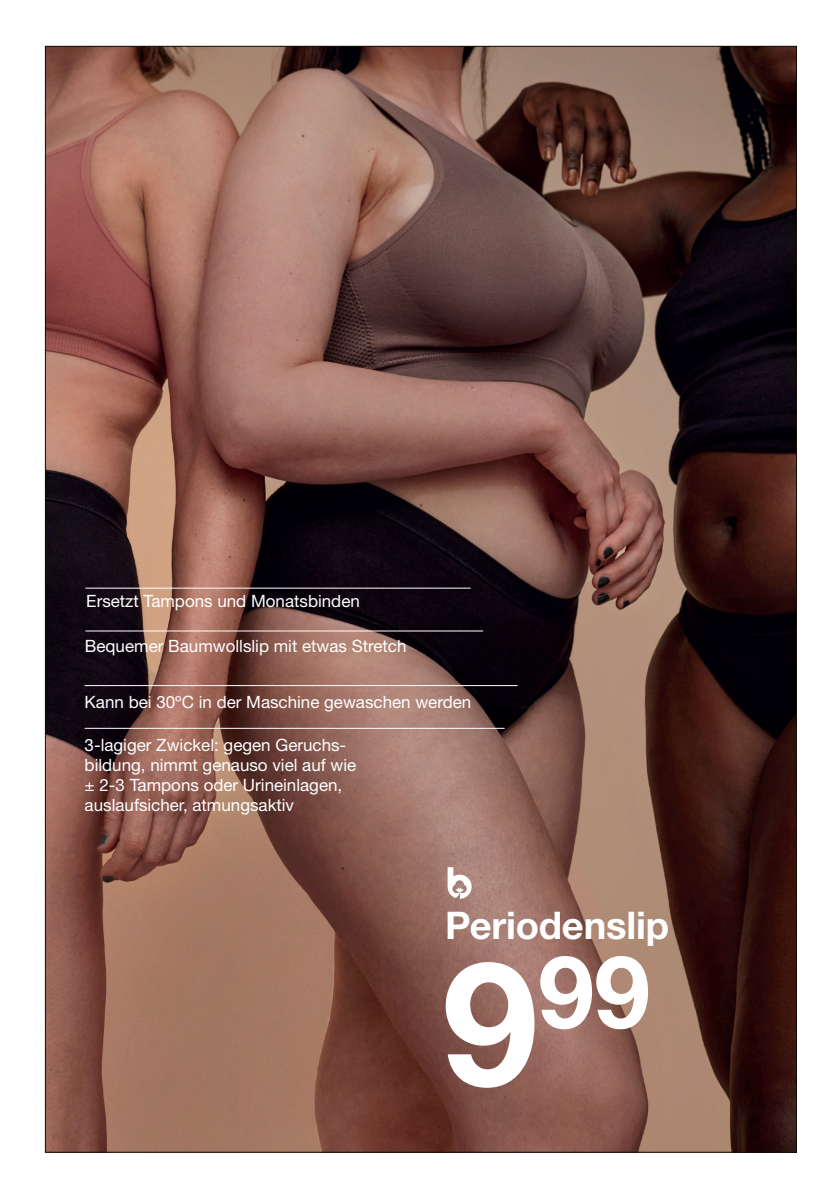
<style>
.page{position:relative;width:840px;height:1191px;background:#fff}
.page>*{position:absolute;margin:0;border:0;box-sizing:border-box;transform-origin:0 0}
.t1{font:700 100.6px "Helvetica Neue LT Std";color:#fff}
.t2{font:700 38.2px "Helvetica Neue LT Std";letter-spacing:-.005em;color:#fff}
.t3{font:17px/19.8px "Helvetica Neue LT Std";color:#fff}
.s1{font-size:172.6px}
</style>
<div class="page">
<img style="left:47px;top:48px;width:747px;height:1102px">
<hr style="left:85px;top:685px;width:432px;height:1px;background:#fff">
<hr style="left:85px;top:728px;width:419px;height:1px;background:#fff">
<hr style="left:85px;top:630px;width:398px;height:1px;background:#fff">
<hr style="left:85px;top:588px;width:385px;height:1px;background:#fff">
<svg style="left:447px;top:867px;width:24px;height:31px"></svg>
<p class="t3" style="left:86px;top:591px;width:275px">Ersetzt Tampons und Monatsbinden</p>
<p class="t3" style="left:85px;top:636px;width:323px">Bequemer Baumwollslip mit etwas Stretch</p>
<p class="t3" style="left:85px;top:691px;width:388px">Kann bei 30ºC in der Maschine gewaschen werden</p>
<p class="t3" style="left:85px;top:735px;width:273px">3-lagiger Zwickel: gegen Geruchs&shy;bildung, nimmt genauso viel auf wie ± 2-3 Tampons oder Urineinlagen, auslaufsicher, atmungsaktiv</p>
<h2 class="t2" style="left:445px;top:901px;width:225px">Periodenslip</h2>
<h1 class="t1" style="left:442px;top:929px;width:209px"><span class="s1">9</span>99</h1>
</div>
